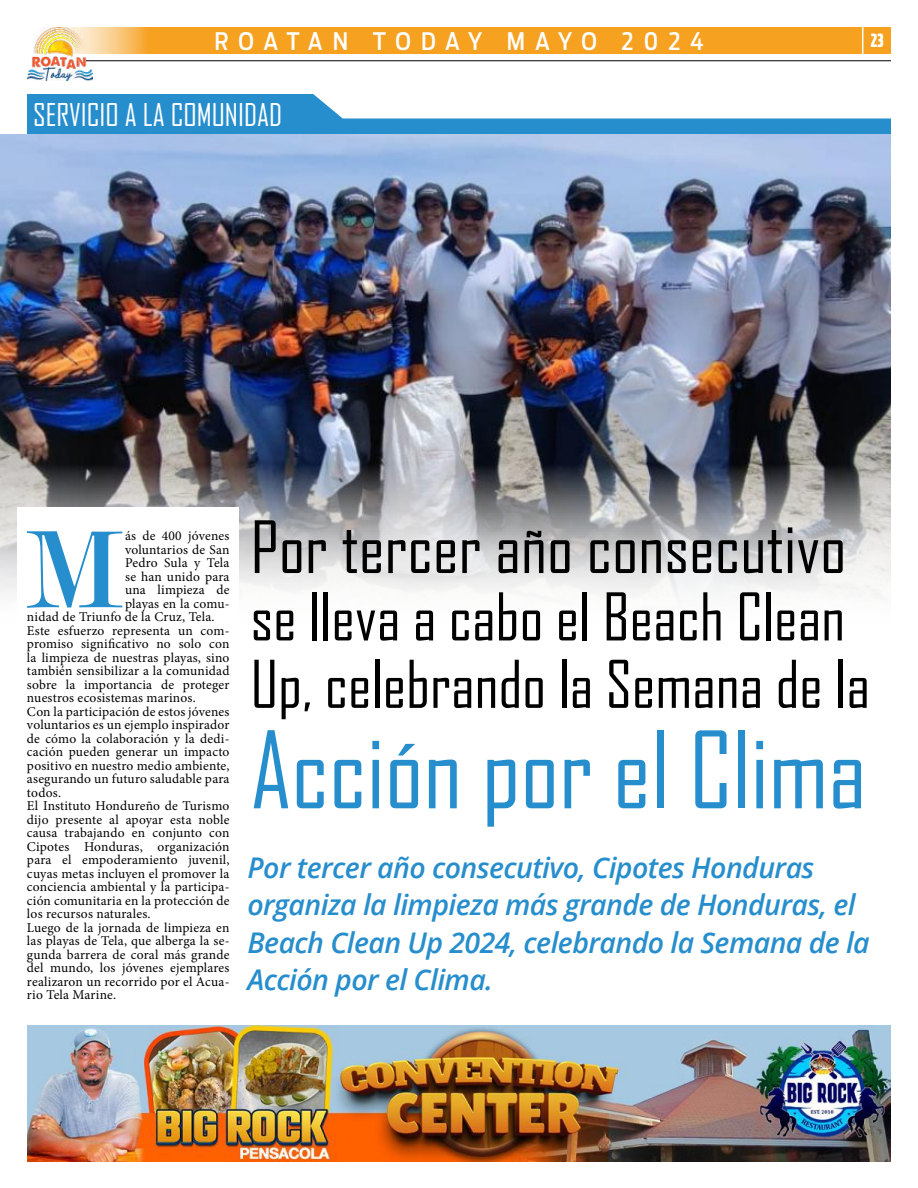
<style>
.page{position:relative;width:918px;height:1188px;background:#fff}
.page>*{position:absolute;margin:0;border:0;box-sizing:border-box;transform-origin:0 0}
.t1{font:113.7px "Modern 20 BT Roman B";color:#278ecd}
.t2{font:102px "Agency FB";color:#278ecd}
.t3{font:69px "Agency FB";color:#000}
.t4{font:63px/67.3px "Agency FB";color:#000}
.t5{font:30px "Agency FB";color:#fff}
.t6{font:italic 600 28.5px/37.5px "Open Sans";letter-spacing:-.02em;color:#278ecd}
.t7{font:500 condensed 24px "Ford Antenna";letter-spacing:.395em;color:#fff}
.t8{font:18px "Ford Antenna Black Cmp";color:#fff}
.t9{font:13.5px "Minion Pro";letter-spacing:.015em;color:#000}
</style>
<div class="page">
<div style="left:27px;top:27px;width:864px;height:27px;background:#f6a120"></div>
<svg style="left:862px;top:27px;width:1px;height:27px"></svg>
<hr style="left:86px;top:60px;width:805px;height:1px;background:#010202">
<img style="left:27px;top:27px;width:65px;height:54px">
<div style="left:27px;top:94px;width:864px;height:41px;background:#278ecd"></div>
<div style="left:313px;top:94px;width:578px;height:24px;background:#fff"></div>
<img style="left:0;top:135px;width:891px;height:461px">
<div style="left:17px;top:507px;width:221px;height:228px;background:#fff"></div>
<img style="left:27px;top:1025px;width:864px;height:137px">
<h3 class="t7" style="left:214px;top:20px;width:491px">ROATAN TODAY MAYO 2024</h3>
<h3 class="t8" style="left:871px;top:25px;width:14px">23</h3>
<h3 class="t5" style="left:33px;top:97px;width:250px">SERVICIO A LA COMUNIDAD</h3>
<h1 class="t1" style="left:25px;top:500px;width:102px">M</h1>
<p class="t9" style="left:125px;top:527px;width:106px">ás de 400 jóvenes</p>
<p class="t9" style="left:125px;top:540px;width:106px">voluntarios de San</p>
<p class="t9" style="left:125px;top:554px;width:106px">Pedro Sula y Tela</p>
<p class="t9" style="left:125px;top:567px;width:106px">se han unido para</p>
<p class="t9" style="left:125px;top:581px;width:106px">una limpieza de</p>
<p class="t9" style="left:125px;top:594px;width:106px">playas en la comu-</p>
<p class="t9" style="left:27px;top:608px;width:189px">nidad de Triunfo de la Cruz, Tela.</p>
<p class="t9" style="left:27px;top:621px;width:204px">Este esfuerzo representa un com-</p>
<p class="t9" style="left:27px;top:635px;width:204px">promiso significativo no solo con</p>
<p class="t9" style="left:27px;top:648px;width:204px">la limpieza de nuestras playas, sino</p>
<p class="t9" style="left:27px;top:662px;width:204px">también sensibilizar a la comunidad</p>
<p class="t9" style="left:27px;top:675px;width:204px">sobre la importancia de proteger</p>
<p class="t9" style="left:27px;top:689px;width:170px">nuestros ecosistemas marinos.</p>
<p class="t9" style="left:27px;top:702px;width:204px">Con la participación de estos jóvenes</p>
<p class="t9" style="left:27px;top:716px;width:204px">voluntarios es un ejemplo inspirador</p>
<p class="t9" style="left:27px;top:729px;width:204px">de cómo la colaboración y la dedi-</p>
<p class="t9" style="left:27px;top:743px;width:204px">cación pueden generar un impacto</p>
<p class="t9" style="left:27px;top:756px;width:204px">positivo en nuestro medio ambiente,</p>
<p class="t9" style="left:27px;top:770px;width:204px">asegurando un futuro saludable para</p>
<p class="t9" style="left:27px;top:783px;width:36px">todos.</p>
<p class="t9" style="left:27px;top:797px;width:204px">El Instituto Hondureño de Turismo</p>
<p class="t9" style="left:27px;top:810px;width:204px">dijo presente al apoyar esta noble</p>
<p class="t9" style="left:27px;top:824px;width:204px">causa trabajando en conjunto con</p>
<p class="t9" style="left:27px;top:837px;width:204px">Cipotes Honduras, organización</p>
<p class="t9" style="left:27px;top:851px;width:204px">para el empoderamiento juvenil,</p>
<p class="t9" style="left:27px;top:864px;width:204px">cuyas metas incluyen el promover la</p>
<p class="t9" style="left:27px;top:878px;width:204px">conciencia ambiental y la participa-</p>
<p class="t9" style="left:27px;top:891px;width:204px">ción comunitaria en la protección de</p>
<p class="t9" style="left:27px;top:905px;width:125px">los recursos naturales.</p>
<p class="t9" style="left:27px;top:918px;width:204px">Luego de la jornada de limpieza en</p>
<p class="t9" style="left:27px;top:932px;width:204px">las playas de Tela, que alberga la se-</p>
<p class="t9" style="left:27px;top:945px;width:204px">gunda barrera de coral más grande</p>
<p class="t9" style="left:27px;top:959px;width:204px">del mundo, los jóvenes ejemplares</p>
<p class="t9" style="left:27px;top:972px;width:204px">realizaron un recorrido por el Acua-</p>
<p class="t9" style="left:27px;top:986px;width:91px">rio Tela Marine.</p>
<h3 class="t3" style="left:251px;top:505px;width:597px">Por tercer año consecutivo</h3>
<h3 class="t4" style="left:251px;top:582px;width:621px">se lleva a cabo el Beach Clean<br>Up, celebrando la Semana de la</h3>
<h2 class="t2" style="left:251px;top:708px;width:617px">Acción por el Clima</h2>
<h3 class="t6" style="left:248px;top:848px;width:624px">Por tercer año consecutivo, Cipotes Honduras organiza la limpieza más grande de Honduras, el Beach Clean Up 2024, celebrando la Semana de la Acción por el Clima.</h3>
</div>
